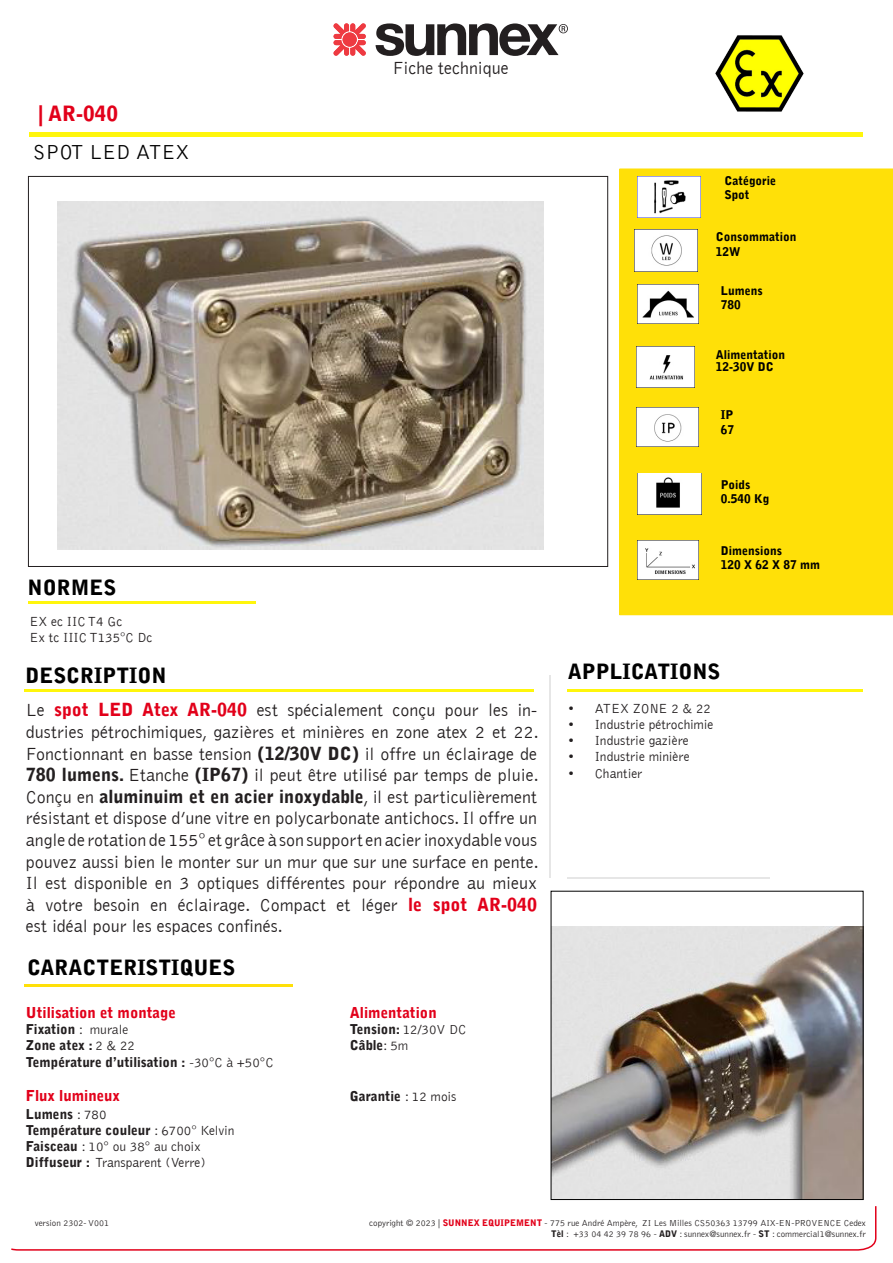
<style>
.page{position:relative;width:893px;height:1263px;background:#fff}
.page>*{position:absolute;margin:0;border:0;box-sizing:border-box;transform-origin:0 0}
.t1{font:900 21px "Bell Gothic Std";color:#000}
.t2{font:300 21px "Bell Gothic Std";color:#000}
.t3{font:900 21px "Bell Gothic Std";color:#e2001a}
.t4{font:300 18px/21.6px "Bell Gothic";color:#231f20;text-align:justify}
.t5{font:900 15px "Bell Gothic";color:#e2001a}
.t6{font:900 13.5px "Bell Gothic";color:#231f20}
.t7{font:300 13.5px "Bell Gothic";color:#231f20}
.t8{font:300 13.5px "Bell Gothic Std";color:#231f20}
.t9{font:900 12px "Bell Gothic";color:#000001}
.t10{font:300 9px "Bell Gothic Std";color:#231f20}
.s1{font-weight:900;color:#e2001a}
.s2{font-weight:900}
.s3{font-family:"Bell Gothic Std";font-weight:300}
.s4{font-weight:300}
.s5{font-family:"Bell Gothic";font-weight:900}
.s6{font-family:"Bell Gothic";font-weight:900;color:#e2001a}
</style>
<div class="page">
<div style="left:620px;top:169px;width:273px;height:446px;background:#ffe008"></div>
<svg style="left:334px;top:23px;width:32px;height:33px"></svg>
<svg style="left:376px;top:23px;width:192px;height:33px"></svg>
<div style="left:29px;top:132px;width:834px;height:5px;background:#fff60c"></div>
<img style="left:58px;top:201px;width:486px;height:348px">
<img style="left:637px;top:285px;width:62px;height:39px">
<img style="left:636px;top:347px;width:59px;height:41px">
<img style="left:637px;top:176px;width:64px;height:41px">
<img style="left:637px;top:473px;width:65px;height:41px">
<img style="left:637px;top:541px;width:62px;height:39px">
<img style="left:636px;top:407px;width:62px;height:39px">
<hr style="left:24px;top:689px;width:509px;height:3px;background:#fff60c">
<hr style="left:567px;top:689px;width:296px;height:3px;background:#fff60c">
<hr style="left:24px;top:984px;width:269px;height:3px;background:#ffe008">
<hr style="left:550px;top:675px;width:1px;height:203px;background:#e6e6e6">
<svg style="left:11px;top:1206px;width:866px;height:45px"></svg>
<img style="left:553px;top:926px;width:308px;height:272px">
<img style="left:715px;top:35px;width:89px;height:77px">
<hr style="left:567px;top:877px;width:203px;height:1px;background:#e6e6e6">
<hr style="left:28px;top:601px;width:228px;height:2px;background:#fff60c">
<img style="left:635px;top:230px;width:62px;height:41px">
<p class="t3" style="left:38px;top:101px;width:81px">| AR-040</p>
<p class="t2" style="left:33px;top:141px;width:158px">SPOT LED ATEX</p>
<p class="t1" style="left:28px;top:575px;width:90px">NORMES</p>
<p class="t7" style="left:29px;top:614px;width:95px">EX ec IIC T4 Gc</p>
<p class="t7" style="left:29px;top:631px;width:125px">Ex tc IIIC T135°C Dc</p>
<p class="t4" style="left:393px;top:58px;width:118px">Fiche technique</p>
<p class="t9" style="left:724px;top:174px;width:53px">Catégorie</p>
<p class="t9" style="left:724px;top:188px;width:27px">Spot</p>
<p class="t9" style="left:716px;top:230px;width:82px">Consommation</p>
<p class="t9" style="left:716px;top:244px;width:26px">12W</p>
<p class="t9" style="left:721px;top:284px;width:43px">Lumens</p>
<p class="t9" style="left:721px;top:298px;width:22px">780</p>
<p class="t9" style="left:716px;top:347px;width:71px">Alimentation</p>
<p class="t9" style="left:716px;top:359px;width:59px">12-30V DC</p>
<p class="t9" style="left:721px;top:408px;width:14px">IP</p>
<p class="t9" style="left:721px;top:422px;width:15px">67</p>
<p class="t9" style="left:721px;top:477px;width:31px">Poids</p>
<p class="t9" style="left:721px;top:492px;width:50px">0.540 Kg</p>
<p class="t9" style="left:721px;top:544px;width:63px">Dimensions</p>
<p class="t9" style="left:721px;top:558px;width:101px">120 X 62 X 87 mm</p>
<p class="t1" style="left:25px;top:663px;width:143px">DESCRIPTION</p>
<p class="t1" style="left:568px;top:659px;width:154px">APPLICATIONS</p>
<p class="t4" style="left:26px;top:700px;width:514px">Le <span class="s1">spot LED Atex AR-040</span> est spécialement conçu pour les in&shy;dustries pétrochimiques, gazières et minières en zone atex 2 et 22.<br>Fonctionnant en basse tension <span class="s2">(12/30V DC)</span> il offre un éclairage de <span class="s2">780 lumens.</span> Etanche <span class="s2">(IP67)</span> il peut être utilisé par temps de pluie.<br>Conçu en <span class="s2">aluminuim et en acier inoxydable</span>, il est particulièrement résistant et dispose d’une vitre en polycarbonate antichocs. Il offre un angle de rotation de 155° et grâce à son support en acier inoxydable vous pouvez aussi bien le monter sur un mur que sur une surface en pente.<br>Il est disponible en 3 optiques différentes pour répondre au mieux à votre besoin en éclairage. Compact et léger <span class="s1">le spot AR-040</span></p>
<p class="t4" style="left:26px;top:916px;width:258px">est idéal pour les espaces confinés.</p>
<p class="t1" style="left:27px;top:955px;width:210px">CARACTERISTIQUES</p>
<p class="t7" style="left:568px;top:701px;width:145px">• ATEX ZONE 2 &amp; 22</p>
<p class="t7" style="left:568px;top:717px;width:147px">• Industrie pétrochimie</p>
<p class="t7" style="left:568px;top:733px;width:123px">• Industrie gazière</p>
<p class="t7" style="left:568px;top:750px;width:124px">• Industrie minière</p>
<p class="t7" style="left:568px;top:766px;width:76px">• Chantier</p>
<p class="t5" style="left:26px;top:1004px;width:151px">Utilisation et montage</p>
<p class="t5" style="left:350px;top:1004px;width:88px">Alimentation</p>
<p class="t6" style="left:26px;top:1021px;width:104px">Fixation <span class="s3">: murale</span></p>
<p class="t6" style="left:350px;top:1021px;width:118px">Tension: <span class="s3">12/30V DC</span></p>
<p class="t6" style="left:26px;top:1037px;width:111px">Zone atex : <span class="s3">2 &amp; 22</span></p>
<p class="t6" style="left:350px;top:1037px;width:60px">Câble<span class="s3">: 5m</span></p>
<p class="t6" style="left:26px;top:1054px;width:249px">Température d’utilisation : <span class="s3">-30°C à +50°C</span></p>
<p class="t5" style="left:26px;top:1086px;width:96px">Flux lumineux</p>
<p class="t6" style="left:350px;top:1088px;width:108px">Garantie <span class="s3">:</span> <span class="s4">12 mois</span></p>
<p class="t6" style="left:26px;top:1106px;width:82px">Lumens <span class="s3">:</span> <span class="s4">780</span></p>
<p class="t6" style="left:26px;top:1122px;width:210px">Température couleur <span class="s3">:</span> <span class="s4">6700° Kelvin</span></p>
<p class="t8" style="left:26px;top:1139px;width:177px"><span class="s5">Faisceau</span> : 10° ou 38° au choix</p>
<p class="t7" style="left:26px;top:1155px;width:181px"><span class="s2">Diffuseur :</span> Transparent (Verre)</p>
<p class="t10" style="left:35px;top:1218px;width:76px">version 2302- V001</p>
<p class="t10" style="left:369px;top:1218px;width:498px">copyright © 2023 | <span class="s6">SUNNEX EQUIPEMENT</span> - 775 rue André Ampère, ZI Les Milles CS50363 13799 AIX-EN-PROVENCE Cedex</p>
<p class="t10" style="left:551px;top:1229px;width:316px"><span class="s5">Tèl</span> : +33 04 42 39 78 96 - <span class="s5">ADV</span> : sunnex@sunnex.fr - <span class="s5">ST</span> : commercial1@sunnex.fr</p>
</div>
